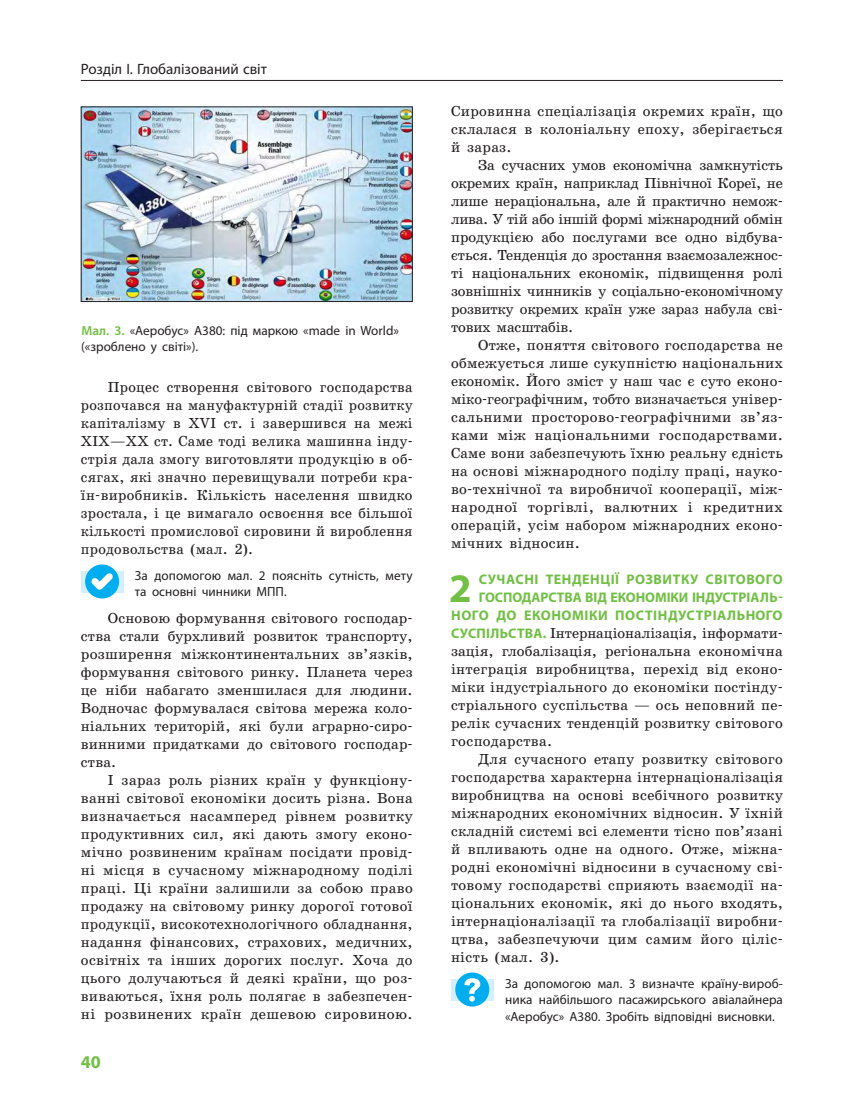
<style>
.page{position:relative;width:851px;height:1106px;background:#fff}
.page>*{position:absolute;margin:0;border:0;box-sizing:border-box;transform-origin:0 0}
.t1{font:700 40.65px "Myriad Pro";color:#71bf44}
.t2{font:700 18px "Myriad Pro";color:#71bf44}
.t3{font:15px "Myriad Pro";color:#231f20}
.t4{font:14.7px/18px "School";letter-spacing:.02em;color:#231f20;text-align:justify}
.t5{font:700 13.95px/18px "Myriad Pro";letter-spacing:.04em;color:#71bf44;text-align:right}
.t6{font:13.2px/16.5px "Myriad Pro";color:#231f20}
.s1{font-weight:600;color:#71bf44}
.s2{font-family:"Myriad Pro";font-weight:700;font-size:13.95px;color:#71bf44}
</style>
<div class="page">
<hr style="left:81px;top:80px;width:701px;height:1px;background:#231f20">
<div style="left:81px;top:571px;width:42px;height:21px;background:#d4effb"></div>
<svg style="left:85px;top:564px;width:34px;height:34px"></svg>
<div style="left:451px;top:978px;width:42px;height:22px;background:#d4effb"></div>
<svg style="left:455px;top:972px;width:34px;height:34px"></svg>
<img style="left:83px;top:108px;width:327px;height:192px">
<div style="left:81px;top:106px;width:331px;height:196px;border:1px solid #231f20"></div>
<p class="t3" style="left:81px;top:60px;width:187px">Розділ I. Глобалізований світ</p>
<p class="t6" style="left:81px;top:322px;width:319px"><span class="s1">Мал. 3.</span> «Аеробус» А380: під маркою «made in World» («зроблено у світі»).</p>
<p class="t4" style="left:81px;top:378px;width:333px;text-indent:27px">Процес створення світового господарства розпочався на мануфактурній стадії розвитку капіталізму в XVI ст. і завершився на межі XIX—XX ст. Саме тоді велика машинна інду&shy;стрія дала змогу виготовляти продукцію в об&shy;сягах, які значно перевищували потреби кра&shy;їн-виробників. Кількість населення швидко зростала, і це вимагало освоєння все більшої кількості промислової сировини й вироблення продовольства (мал. 2).</p>
<p class="t6" style="left:135px;top:566px;width:279px">За допомогою мал. 2 поясніть сутність, мету та основні чинники МПП.</p>
<p class="t4" style="left:81px;top:609px;width:333px;text-indent:27px">Основою формування світового господар&shy;ства стали бурхливий розвиток транспорту, розширення міжконтинентальних зв’язків, формування світового ринку. Планета через це ніби набагато зменшилася для людини.<br>Водночас формувалася світова мережа коло&shy;ніальних територій, які були аграрно-сиро&shy;винними придатками до світового господар&shy;ства.</p>
<p class="t4" style="left:81px;top:771px;width:333px;text-indent:27px">І зараз роль різних країн у функціону&shy;ванні світової економіки досить різна. Вона визначається насамперед рівнем розвитку продуктивних сил, які дають змогу еконо&shy;мічно розвиненим країнам посідати провід&shy;ні місця в сучасному міжнародному поділі праці. Ці країни залишили за собою право продажу на світовому ринку дорогої готової продукції, високотехнологічного обладнання, надання фінансових, страхових, медичних, освітніх та інших дорогих послуг. Хоча до цього долучаються й деякі країни, що роз&shy;виваються, їхня роль полягає в забезпечен&shy;ні розвинених країн дешевою сировиною.</p>
<p class="t2" style="left:81px;top:1049px;width:21px">40</p>
<p class="t4" style="left:451px;top:102px;width:333px">Сировинна спеціалізація окремих країн, що склалася в колоніальну епоху, зберігається й зараз.</p>
<p class="t4" style="left:451px;top:156px;width:333px;text-indent:27px">За сучасних умов економічна замкнутість окремих країн, наприклад Північної Кореї, не лише нераціональна, але й практично немож&shy;лива. У тій або іншій формі міжнародний обмін продукцією або послугами все одно відбува&shy;ється. Тенденція до зростання взаємозалежнос&shy;ті національних економік, підвищення ролі зовнішніх чинників у соціально-економічному розвитку окремих країн уже зараз набула сві&shy;тових масштабів.</p>
<p class="t4" style="left:451px;top:336px;width:333px;text-align:left;text-indent:27px">Отже, поняття світового господарства не обмежується лише сукупністю національних економік. Його зміст у наш час є суто еконо&shy;міко-географічним, тобто визначається універ&shy;сальними просторово-географічними зв’яз&shy;ками між національними господарствами.<br>Саме вони забезпечують їхню реальну єдність на основі міжнародного поділу праці, науко&shy;во-технічної та виробничої кооперації, між&shy;народної торгівлі, валютних і кредитних операцій, усім набором міжнародних еконо&shy;мічних відносин.</p>
<h1 class="t1" style="left:449px;top:561px;width:24px">2</h1>
<p class="t5" style="left:451px;top:569px;width:333px">СУЧАСНІ ТЕНДЕНЦІЇ РОЗВИТКУ СВІТОВОГО<br>ГОСПОДАРСТВА ВІД ЕКОНОМІКИ ІНДУСТРІАЛЬ-<br>НОГО ДО ЕКОНОМІКИ ПОСТІНДУСТРІАЛЬНОГО</p>
<p class="t4" style="left:451px;top:624px;width:333px"><span class="s2">СУСПІЛЬСТВА.</span> Інтернаціоналізація, інформати&shy;зація, глобалізація, регіональна економічна інтеграція виробництва, перехід від еконо&shy;міки індустріального до економіки постінду&shy;стріального суспільства — ось неповний пе&shy;релік сучасних тенденцій розвитку світового господарства.</p>
<p class="t4" style="left:451px;top:750px;width:333px;text-indent:27px">Для сучасного етапу розвитку світового господарства характерна інтернаціоналізація виробництва на основі всебічного розвитку міжнародних економічних відносин. У їхній складній системі всі елементи тісно пов’язані й впливають одне на одного. Отже, міжна&shy;родні економічні відносини в сучасному сві&shy;товому господарстві сприяють взаємодії на&shy;ціональних економік, які до нього входять, інтернаціоналізації та глобалізації виробни&shy;цтва, забезпечуючи цим самим його ціліс&shy;ність (мал. 3).</p>
<p class="t6" style="left:505px;top:974px;width:279px;text-align:justify">За допомогою мал. 3 визначте країну-вироб&shy;ника найбільшого пасажирського авіалайнера «Аеробус» А380. Зробіть відповідні висновки.</p>
</div>
